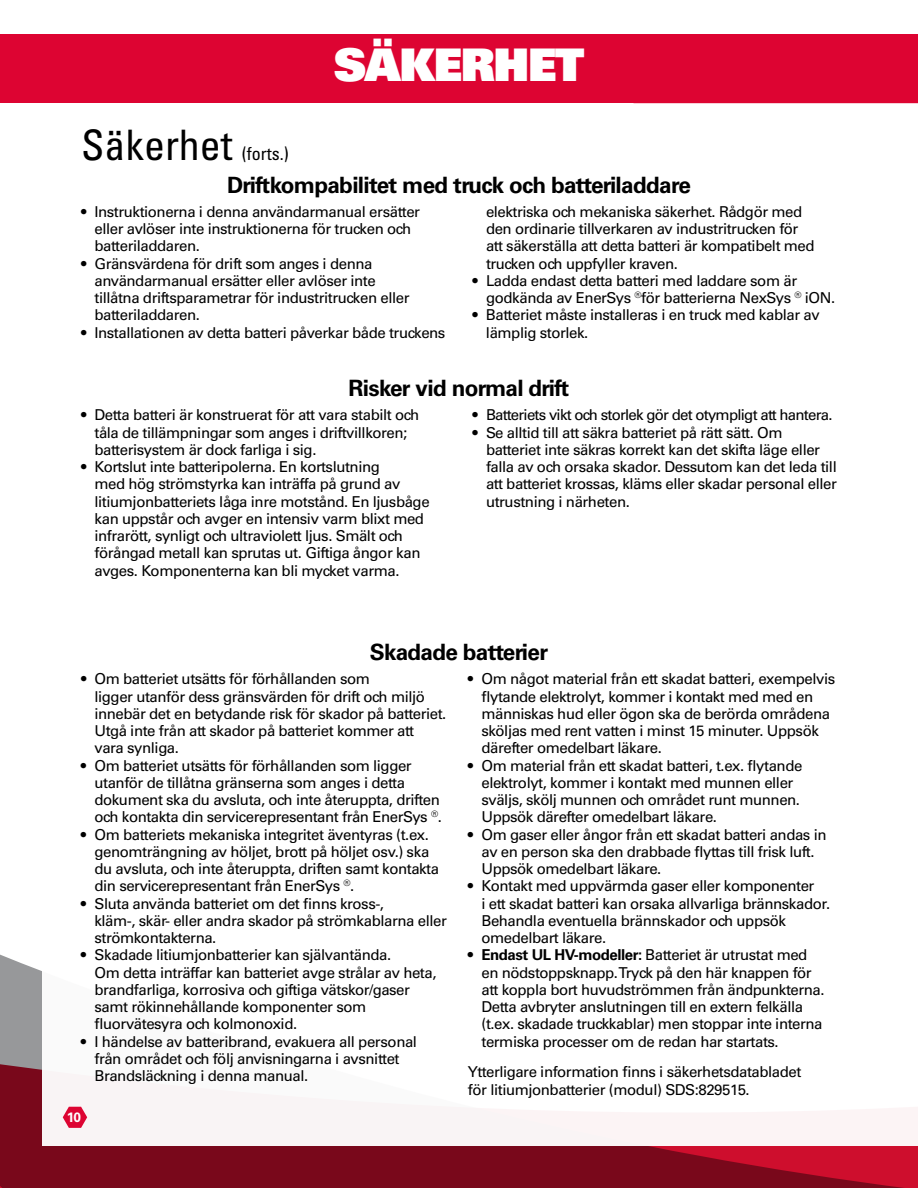
<style>
.page{position:relative;width:918px;height:1188px;background:#fff}
.page>*{position:absolute;margin:0;border:0;box-sizing:border-box;transform-origin:0 0}
.t1{font:45px "Univers LT Std X Black";letter-spacing:-.03em;color:#fff}
.t2{font:condensed 42px "Univers LT Std";color:#000}
.t3{font:700 22.5px "Univers LT Std";letter-spacing:-.03em;color:#000}
.t4{font:condensed 18px "Univers LT Std";color:#000}
.t5{font:15px/17.2px "Univers LT Std";letter-spacing:-.03em;color:#000}
.t6{font:15px "Univers LT Std";letter-spacing:-.05em;color:#000}
.t7{font:700 13.5px "Univers LT Std";color:#fff}
.s1{font-weight:700}
</style>
<div class="page">
<svg style="left:0;top:954px;width:918px;height:234px;background:#88182b"></svg>
<div style="left:42px;top:857px;width:876px;height:289px;background:#fff"></div>
<div style="left:0;top:35px;width:918px;height:68px;background:#dd0432"></div>
<svg style="left:63px;top:1107px;width:24px;height:21px"></svg>
<h2 class="t2" style="left:81px;top:118px;width:153px">Säkerhet</h2>
<p class="t4" style="left:242px;top:142px;width:48px">(forts.)</p>
<h1 class="t1" style="left:334px;top:35px;width:252px">SÄKERHET</h1>
<h3 class="t3" style="left:227px;top:172px;width:465px">Driftkompabilitet med truck och batteriladdare</h3>
<p class="t5" style="left:94px;top:203px;width:327px;text-indent:-14px">• Instruktionerna i denna användarmanual ersätter eller avlöser inte instruktionerna för trucken och batteriladdaren.</p>
<p class="t5" style="left:94px;top:255px;width:317px;text-indent:-14px">• Gränsvärdena för drift som anges i denna användarmanual ersätter eller avlöser inte tillåtna driftsparametrar för industritrucken eller batteriladdaren.</p>
<p class="t5" style="left:81px;top:324px;width:366px">• Installationen av detta batteri påverkar både truckens</p>
<p class="t5" style="left:486px;top:203px;width:330px">elektriska och mekaniska säkerhet. Rådgör med den ordinarie tillverkaren av industritrucken för att säkerställa att detta batteri är kompatibelt med trucken och uppfyller kraven.</p>
<p class="t5" style="left:486px;top:272px;width:351px;text-indent:-14px">• Ladda endast detta batteri med laddare som är godkända av EnerSys <sup>®</sup>för batterierna NexSys <sup>®</sup> iON.</p>
<p class="t5" style="left:486px;top:307px;width:335px;text-indent:-14px">• Batteriet måste installeras i en truck med kablar av lämplig storlek.</p>
<h3 class="t3" style="left:349px;top:375px;width:222px">Risker vid normal drift</h3>
<p class="t5" style="left:94px;top:407px;width:326px;text-indent:-14px">• Detta batteri är konstruerat för att vara stabilt och tåla de tillämpningar som anges i driftvillkoren; batterisystem är dock farliga i sig.</p>
<p class="t5" style="left:94px;top:458px;width:337px;text-indent:-14px">• Kortslut inte batteripolerna. En kortslutning<br>med hög strömstyrka kan inträffa på grund av litiumjonbatteriets låga inre motstånd. En ljusbåge kan uppstår och avger en intensiv varm blixt med infrarött, synligt och ultraviolett ljus. Smält och förångad metall kan sprutas ut. Giftiga ångor kan avges. Komponenterna kan bli mycket varma.</p>
<p class="t6" style="left:472px;top:406px;width:362px">• Batteriets vikt och storlek gör det otympligt att hantera.</p>
<p class="t5" style="left:486px;top:424px;width:353px;text-indent:-14px">• Se alltid till att säkra batteriet på rätt sätt. Om batteriet inte säkras korrekt kan det skifta läge eller falla av och orsaka skador. Dessutom kan det leda till att batteriet krossas, kläms eller skadar personal eller utrustning i närheten.</p>
<h3 class="t3" style="left:370px;top:639px;width:180px">Skadade batterier</h3>
<p class="t5" style="left:94px;top:670px;width:353px;text-indent:-13px">• Om batteriet utsätts för förhållanden som<br>ligger utanför dess gränsvärden för drift och miljö innebär det en betydande risk för skador på batteriet.<br>Utgå inte från att skador på batteriet kommer att vara synliga.</p>
<p class="t5" style="left:94px;top:757px;width:349px;text-indent:-14px">• Om batteriet utsätts för förhållanden som ligger utanför de tillåtna gränserna som anges i detta dokument ska du avsluta, och inte återuppta, driften och kontakta din servicerepresentant från EnerSys <sup>®</sup>.</p>
<p class="t5" style="left:94px;top:826px;width:346px;text-indent:-13px">• Om batteriets mekaniska integritet äventyras (t.ex. genomträngning av höljet, brott på höljet osv.) ska du avsluta, och inte återuppta, driften samt kontakta din servicerepresentant från EnerSys <sup>®</sup>.</p>
<p class="t5" style="left:94px;top:895px;width:354px;text-indent:-14px">• Sluta använda batteriet om det finns kross-,<br>kläm-, skär- eller andra skador på strömkablarna eller strömkontakterna.</p>
<p class="t5" style="left:94px;top:946px;width:344px;text-indent:-14px">• Skadade litiumjonbatterier kan självantända.<br>Om detta inträffar kan batteriet avge strålar av heta, brandfarliga, korrosiva och giftiga vätskor/gaser samt rökinnehållande komponenter som fluorvätesyra och kolmonoxid.</p>
<p class="t5" style="left:94px;top:1033px;width:324px;text-indent:-14px">• I händelse av batteribrand, evakuera all personal från området och följ anvisningarna i avsnittet<br>Brandsläckning i denna manual.</p>
<p class="t5" style="left:481px;top:670px;width:355px;text-indent:-14px">• Om något material från ett skadat batteri, exempelvis flytande elektrolyt, kommer i kontakt med med en människas hud eller ögon ska de berörda områdena sköljas med rent vatten i minst 15 minuter. Uppsök därefter omedelbart läkare.</p>
<p class="t5" style="left:481px;top:757px;width:322px;text-indent:-14px">• Om material från ett skadat batteri, t.ex. flytande elektrolyt, kommer i kontakt med munnen eller sväljs, skölj munnen och området runt munnen.<br>Uppsök därefter omedelbart läkare.</p>
<p class="t5" style="left:481px;top:826px;width:347px;text-indent:-14px">• Om gaser eller ångor från ett skadat batteri andas in av en person ska den drabbade flyttas till frisk luft.<br>Uppsök omedelbart läkare.</p>
<p class="t5" style="left:481px;top:877px;width:350px;text-indent:-14px">• Kontakt med uppvärmda gaser eller komponenter<br>i ett skadat batteri kan orsaka allvarliga brännskador.<br>Behandla eventuella brännskador och uppsök omedelbart läkare.</p>
<p class="t5" style="left:481px;top:946px;width:345px;text-indent:-14px"><span class="s1">• Endast UL HV-modeller:</span> Batteriet är utrustat med en nödstoppsknapp. Tryck på den här knappen för att koppla bort huvudströmmen från ändpunkterna.<br>Detta avbryter anslutningen till en extern felkälla (t.ex. skadade truckkablar) men stoppar inte interna termiska processer om de redan har startats.</p>
<p class="t5" style="left:468px;top:1063px;width:335px">Ytterligare information finns i säkerhetsdatabladet för litiumjonbatterier (modul) SDS:829515.</p>
<p class="t7" style="left:67px;top:1110px;width:16px">10</p>
</div>
